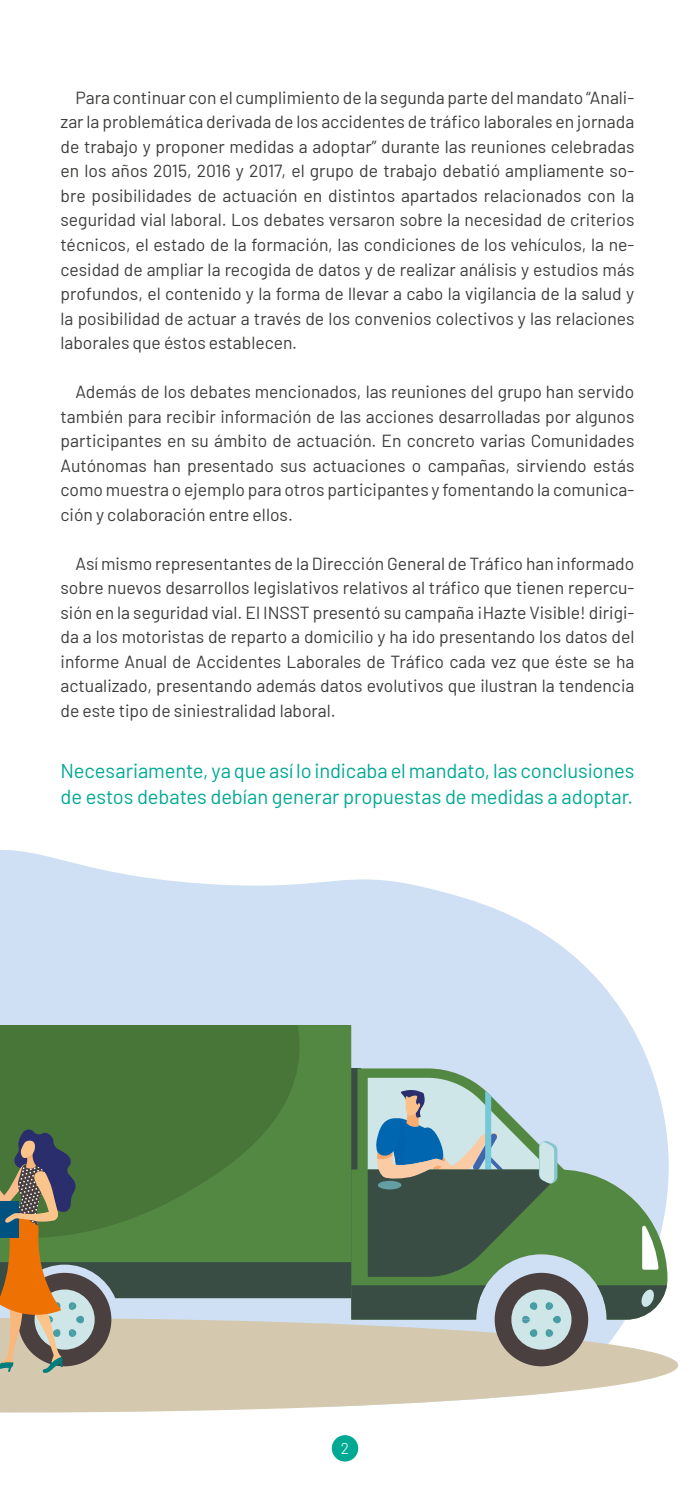
<style>
.page{position:relative;width:695px;height:1489px;background:#fff}
.page>*{position:absolute;margin:0;border:0;box-sizing:border-box;transform-origin:0 0}
.t1{font:20.12px/26.2px "Barlow";letter-spacing:-.005em;color:#00a994}
.t2{font:17.5px/24.5px "Barlow";color:#3c3c3b;text-align:justify}
.t3{font:300 15.75px "Barlow";color:#fff}
</style>
<div class="page">
<div style="left:332px;top:1434px;width:26px;height:27px;background:#00a994;border-radius:50%"></div>
<svg style="left:0;top:850px;width:669px;height:434px;fill:#d0e0f4"></svg>
<svg style="left:0;top:1319px;width:678px;height:93px;fill:#d4c9af"></svg>
<svg style="left:588px;top:1169px;width:79px;height:150px;background:#7da57c"></svg>
<svg style="left:642px;top:1225px;width:16px;height:44px"></svg>
<svg style="left:596px;top:1285px;width:70px;height:34px;background:#6a7c77"></svg>
<svg style="left:0;top:1025px;width:351px;height:43px;background:#49783a"></svg>
<svg style="left:0;top:1068px;width:588px;height:304px;background:#768e6f"></svg>
<p class="t2" style="left:61px;top:84px;width:575px;text-indent:15px">Para continuar con el cumplimiento de la segunda parte del mandato “Anali&shy;zar la problemática derivada de los accidentes de tráfico laborales en jornada de trabajo y proponer medidas a adoptar” durante las reuniones celebradas en los años 2015, 2016 y 2017, el grupo de trabajo debatió ampliamente so&shy;bre posibilidades de actuación en distintos apartados relacionados con la seguridad vial laboral. Los debates versaron sobre la necesidad de criterios técnicos, el estado de la formación, las condiciones de los vehículos, la ne&shy;cesidad de ampliar la recogida de datos y de realizar análisis y estudios más profundos, el contenido y la forma de llevar a cabo la vigilancia de la salud y la posibilidad de actuar a través de los convenios colectivos y las relaciones laborales que éstos establecen.</p>
<p class="t2" style="left:61px;top:378px;width:575px;text-indent:15px">Además de los debates mencionados, las reuniones del grupo han servido también para recibir información de las acciones desarrolladas por algunos participantes en su ámbito de actuación. En concreto varias Comunidades Autónomas han presentado sus actuaciones o campañas, sirviendo estás como muestra o ejemplo para otros participantes y fomentando la comunica&shy;ción y colaboración entre ellos.</p>
<p class="t2" style="left:61px;top:549px;width:575px;text-indent:15px">Así mismo representantes de la Dirección General de Tráfico han informado sobre nuevos desarrollos legislativos relativos al tráfico que tienen repercu&shy;sión en la seguridad vial. El INSST presentó su campaña ¡Hazte Visible! dirigi&shy;da a los motoristas de reparto a domicilio y ha ido presentando los datos del informe Anual de Accidentes Laborales de Tráfico cada vez que éste se ha actualizado, presentando además datos evolutivos que ilustran la tendencia de este tipo de siniestralidad laboral.</p>
<p class="t1" style="left:61px;top:755px;width:575px">Necesariamente, ya que así lo indicaba el mandato, las conclusiones de estos debates debían generar propuestas de medidas a adoptar.</p>
<p class="t3" style="left:341px;top:1437px;width:10px">2</p>
</div>
